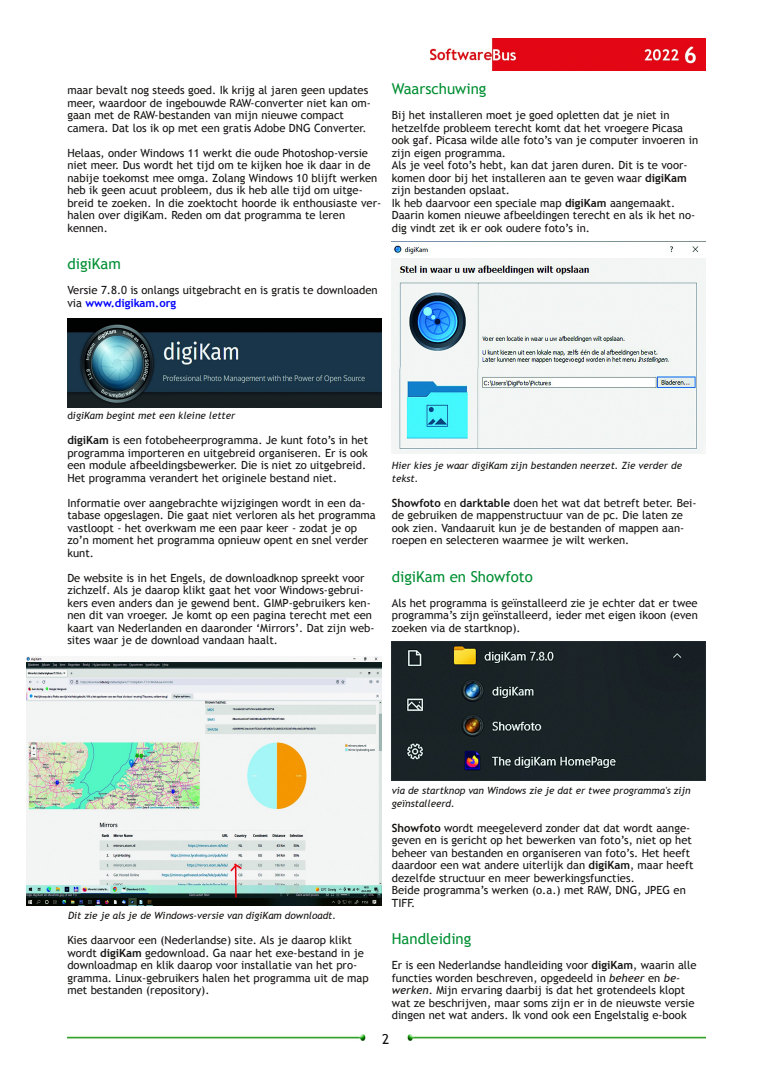
<style>
.page{position:relative;width:773px;height:1081px;background:#fff}
.page>*{position:absolute;margin:0;border:0;box-sizing:border-box;transform-origin:0 0}
.t1{font:15px "Trebuchet MS";color:#008f33}
.t2{font:13.75px "Trebuchet MS";color:#161413}
.t3{font:11.25px/12.5px "Trebuchet MS";color:#161413}
.t4{font:italic 10px/12.5px "Trebuchet MS";color:#161413}
.s1{font-weight:700;color:#00f}
.s2{font-weight:700}
.s3{font-style:normal}
.s4{font-style:italic}
</style>
<div class="page">
<img style="left:431px;top:39px;width:274px;height:32px">
<img style="left:67px;top:1035px;width:299px;height:5px">
<img style="left:407px;top:1035px;width:298px;height:5px">
<img style="left:67px;top:319px;width:314px;height:89px">
<img style="left:27px;top:656px;width:354px;height:250px">
<img style="left:392px;top:241px;width:313px;height:213px">
<img style="left:392px;top:641px;width:313px;height:140px">
<p class="t3" style="left:67px;top:84px;width:305px">maar bevalt nog steeds goed. Ik krijg al jaren geen updates meer, waardoor de ingebouwde RAW‐converter niet kan om‐ gaan met de RAW‐bestanden van mijn nieuwe compact camera. Dat los ik op met een gratis Adobe DNG Converter.</p>
<p class="t3" style="left:67px;top:146px;width:315px">Helaas, onder Windows 11 werkt die oude Photoshop‐versie niet meer. Dus wordt het tijd om te kijken hoe ik daar in de nabije toekomst mee omga. Zolang Windows 10 blijft werken heb ik geen acuut probleem, dus ik heb alle tijd om uitge‐ breid te zoeken. In die zoektocht hoorde ik enthousiaste ver‐ halen over digiKam. Reden om dat programma te leren kennen.</p>
<h1 class="t1" style="left:67px;top:255px;width:55px">digiKam</h1>
<p class="t3" style="left:67px;top:284px;width:312px">Versie 7.8.0 is onlangs uitgebracht en is gratis te downloaden via <span class="s1">www.digikam.org</span></p>
<h1 class="t1" style="left:392px;top:80px;width:96px">Waarschuwing</h1>
<p class="t3" style="left:392px;top:109px;width:308px">Bij het installeren moet je goed opletten dat je niet in hetzelfde probleem terecht komt dat het vroegere Picasa ook gaf. Picasa wilde alle foto’s van je computer invoeren in zijn eigen programma.<br>Als je veel foto’s hebt, kan dat jaren duren. Dit is te voor‐ komen door bij het installeren aan te geven waar <span class="s2">digiKam </span>zijn bestanden opslaat.<br>Ik heb daarvoor een speciale map <span class="s2">digiKam</span> aangemaakt.<br>Daarin komen nieuwe afbeeldingen terecht en als ik het no‐ dig vindt zet ik er ook oudere foto’s in.</p>
<p class="t4" style="left:67px;top:409px;width:169px"><span class="s3">d</span>igiKam begint met een kleine letter</p>
<p class="t3" style="left:67px;top:434px;width:302px"><span class="s2">digiKam</span> is een fotobeheerprogramma. Je kunt foto’s in het programma importeren en uitgebreid organiseren. Er is ook een module afbeeldingsbewerker. Die is niet zo uitgebreid.<br>Het programma verandert het originele bestand niet.</p>
<p class="t3" style="left:67px;top:496px;width:310px">Informatie over aangebrachte wijzigingen wordt in een da‐ tabase opgeslagen. Die gaat niet verloren als het programma vastloopt ‐ het overkwam me een paar keer ‐ zodat je op zo’n moment het programma opnieuw opent en snel verder kunt.</p>
<p class="t3" style="left:67px;top:571px;width:309px">De website is in het Engels, de downloadknop spreekt voor zichzelf. Als je daarop klikt gaat het voor Windows‐gebrui‐ kers even anders dan je gewend bent. GIMP‐gebruikers ken‐ nen dit van vroeger. Je komt op een pagina terecht met een kaart van Nederlanden en daaronder ‘Mirrors’. Dat zijn web‐ sites waar je de download vandaan haalt.</p>
<p class="t4" style="left:392px;top:459px;width:292px">Hier kies je waar digiKam zijn bestanden neerzet. Zie verder de tekst.</p>
<p class="t3" style="left:392px;top:496px;width:306px"><span class="s2">Showfoto</span> en <span class="s2">darktable</span> doen het wat dat betreft beter. Bei‐ de gebruiken de mappenstructuur van de pc. Die laten ze ook zien. Vandaaruit kun je de bestanden of mappen aan‐ roepen en selecteren waarmee je wilt werken.</p>
<h1 class="t1" style="left:392px;top:568px;width:143px">digiKam en Showfoto</h1>
<p class="t3" style="left:392px;top:596px;width:307px;text-align:justify">Als het programma is geïnstalleerd zie je echter dat er twee programma’s zijn geïnstalleerd, ieder met eigen ikoon (even zoeken via de startknop).</p>
<p class="t4" style="left:68px;top:909px;width:269px">Dit zie je als je de Windows‐versie van digiKam downloadt.</p>
<p class="t3" style="left:67px;top:934px;width:303px">Kies daarvoor een (Nederlandse) site. Als je daarop klikt wordt <span class="s2">digiKam</span> gedownload. Ga naar het exe‐bestand in je downloadmap en klik daarop voor installatie van het pro‐ gramma. Linux‐gebruikers halen het programma uit de map met bestanden (repository).</p>
<p class="t4" style="left:392px;top:784px;width:300px">via de startknop van Windows zie je dat er twee programma's zijn geïnstalleerd.</p>
<p class="t3" style="left:392px;top:821px;width:303px"><span class="s2">Showfoto</span> wordt meegeleverd zonder dat dat wordt aange‐ geven en is gericht op het bewerken van foto’s, niet op het beheer van bestanden en organiseren van foto’s. Het heeft daardoor een wat andere uiterlijk dan <span class="s2">digiKam</span>, maar heeft dezelfde structuur en meer bewerkingsfuncties.<br>Beide programma’s werken (o.a.) met RAW, DNG, JPEG en TIFF.</p>
<h1 class="t1" style="left:392px;top:930px;width:81px">Handleiding</h1>
<p class="t3" style="left:392px;top:959px;width:306px">Er is een Nederlandse handleiding voor <span class="s2">digiKam</span>, waarin alle functies worden beschreven, opgedeeld in <span class="s4">beheer</span> en <span class="s4">be‐ werken</span>. Mijn ervaring daarbij is dat het grotendeels klopt wat ze beschrijven, maar soms zijn er in de nieuwste versie dingen net wat anders. Ik vond ook een Engelstalig e‐book</p>
<p class="t2" style="left:382px;top:1031px;width:9px">2</p>
</div>
